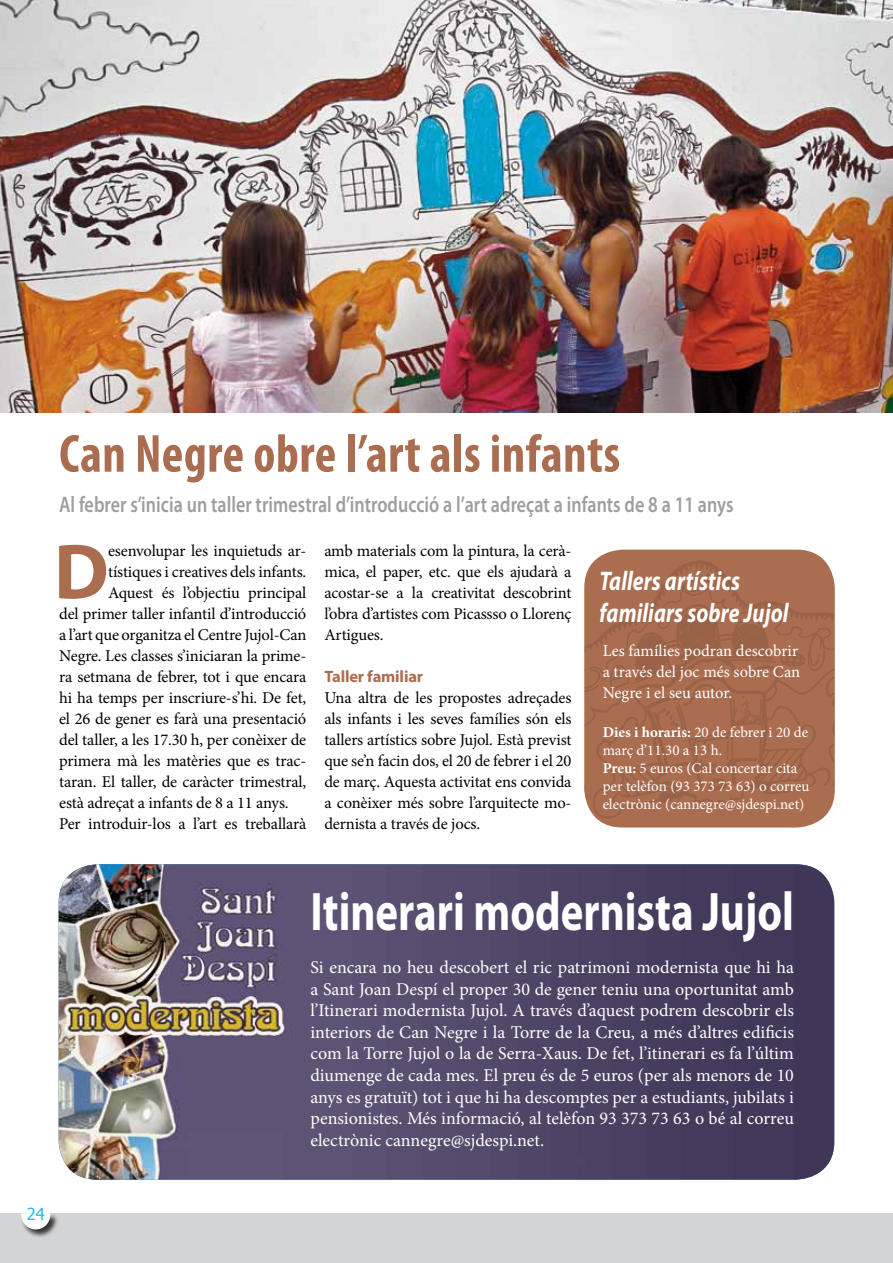
<style>
.page{position:relative;width:893px;height:1263px;background:#fff}
.page>*{position:absolute;margin:0;border:0;box-sizing:border-box;transform-origin:0 0}
.t1{font:700 78.75px "Myriad Pro";color:#aa6d4f}
.t2{font:700 54.6px "Myriad Pro";color:#fff;scale:.79 1}
.t3{font:700 condensed 54px "Myriad Pro";letter-spacing:.01em;color:#aa6d4f;scale:.95 1}
.t4{font:italic 700 27px/32.4px "Myriad Pro";letter-spacing:.005em;color:#fff;scale:.8 1}
.t5{font:600 22.5px "Myriad Pro";letter-spacing:.005em;color:#9c9e9f;scale:.8 1}
.t6{font:18px/21.6px "Minion Pro";color:#fff;text-align:justify}
.t7{font:16.5px/21px "Minion Pro";letter-spacing:-.01em;color:#000;text-align:justify}
.t8{font:16.5px/21px "Minion Pro";color:#fff}
.t9{font:700 16.5px "Myriad Pro";letter-spacing:-.01em;color:#aa6d4f}
.t10{font:16.5px "Tahoma";color:#27bcea}
.t11{font:15px/18px "Minion Pro";color:#fff}
.s1{font-weight:700}
</style>
<div class="page">
<div style="left:0;top:1213px;width:893px;height:50px;background:#d3d4d5"></div>
<div style="left:20px;top:1213px;width:39px;height:25px;background:#000;opacity:.75"></div>
<svg style="left:21px;top:1213px;width:29px;height:16px"></svg>
<img style="left:0;top:0;width:892px;height:413px">
<img style="left:59px;top:864px;width:775px;height:315px">
<div style="left:584px;top:550px;width:251px;height:277px;background:#aa6d4f;border-radius:38px"></div>
<svg style="left:584px;top:559px;width:251px;height:267px"></svg>
<h3 class="t3" style="left:59px;top:420px;width:592px">Can Negre obre l’art als infants</h3>
<h3 class="t5" style="left:59px;top:490px;width:844px">Al febrer s’inicia un taller trimestral d’introducció a l’art adreçat a infants de 8 a 11 anys</h3>
<h1 class="t1" style="left:54px;top:520px;width:56px">D</h1>
<p class="t7" style="left:108px;top:541px;width:200px">esenvolupar les inquietuds ar-</p>
<p class="t7" style="left:108px;top:562px;width:200px">tístiques i creatives dels infants.</p>
<p class="t7" style="left:108px;top:583px;width:200px">Aquest és l’objectiu principal</p>
<p class="t7" style="left:59px;top:604px;width:249px">del primer taller infantil d’introducció</p>
<p class="t7" style="left:59px;top:625px;width:249px">a l’art que organitza el Centre Jujol-Can</p>
<p class="t7" style="left:59px;top:646px;width:249px">Negre. Les classes s’iniciaran la prime-</p>
<p class="t7" style="left:59px;top:667px;width:249px">ra setmana de febrer, tot i que encara</p>
<p class="t7" style="left:59px;top:688px;width:249px">hi ha temps per inscriure-s’hi. De fet,</p>
<p class="t7" style="left:59px;top:709px;width:249px">el 26 de gener es farà una presentació</p>
<p class="t7" style="left:59px;top:730px;width:249px">del taller, a les 17.30 h, per conèixer de</p>
<p class="t7" style="left:59px;top:751px;width:249px">primera mà les matèries que es trac-</p>
<p class="t7" style="left:59px;top:772px;width:249px">taran. El taller, de caràcter trimestral,</p>
<p class="t7" style="left:59px;top:793px;width:231px">està adreçat a infants de 8 a 11 anys.</p>
<p class="t7" style="left:59px;top:814px;width:249px">Per introduir-los a l’art es treballarà</p>
<p class="t7" style="left:324px;top:541px;width:249px">amb materials com la pintura, la cerà&shy;mica, el paper, etc. que els ajudarà a acostar-se a la creativitat descobrint l’obra d’artistes com Picassso o Llorenç Artigues.</p>
<p class="t9" style="left:324px;top:666px;width:100px">Taller familiar</p>
<p class="t7" style="left:324px;top:688px;width:249px">Una altra de les propostes adreçades als infants i les seves famílies són els tallers artístics sobre Jujol. Està previst que se’n facin dos, el 20 de febrer i el 20 de març. Aquesta activitat ens convida a conèixer més sobre l’arquitecte mo&shy;dernista a través de jocs.</p>
<h3 class="t4" style="left:600px;top:564px;width:238px">Tallers artístics familiars sobre Jujol</h3>
<p class="t8" style="left:603px;top:640px;width:199px">Les famílies podran descobrir a través del joc més sobre Can<br>Negre i el seu autor.</p>
<p class="t11" style="left:603px;top:723px;width:208px"><span class="s1">Dies i horaris:</span> 20 de febrer i 20 de març d’11.30 a 13 h.<br><span class="s1">Preu:</span> 5 euros (Cal concertar cita per telèfon (93 373 73 63) o correu electrònic (cannegre@sjdespi.net)</p>
<h2 class="t2" style="left:310px;top:876px;width:614px">Itinerari modernista Jujol</h2>
<p class="t6" style="left:310px;top:956px;width:485px">Si encara no heu descobert el ric patrimoni modernista que hi ha a Sant Joan Despí el proper 30 de gener teniu una oportunitat amb l’Itinerari modernista Jujol. A través d’aquest podrem descobrir els interiors de Can Negre i la Torre de la Creu, a més d’altres edificis com la Torre Jujol o la de Serra-Xaus. De fet, l’itinerari es fa l’últim diumenge de cada mes. El preu és de 5 euros (per als menors de 10 anys es gratuït) tot i que hi ha descomptes per a estudiants, jubilats i pensionistes. Més informació, al telèfon 93 373 73 63 o bé al correu electrònic cannegre@sjdespi.net.</p>
<p class="t10" style="left:27px;top:1202px;width:20px">24</p>
</div>
